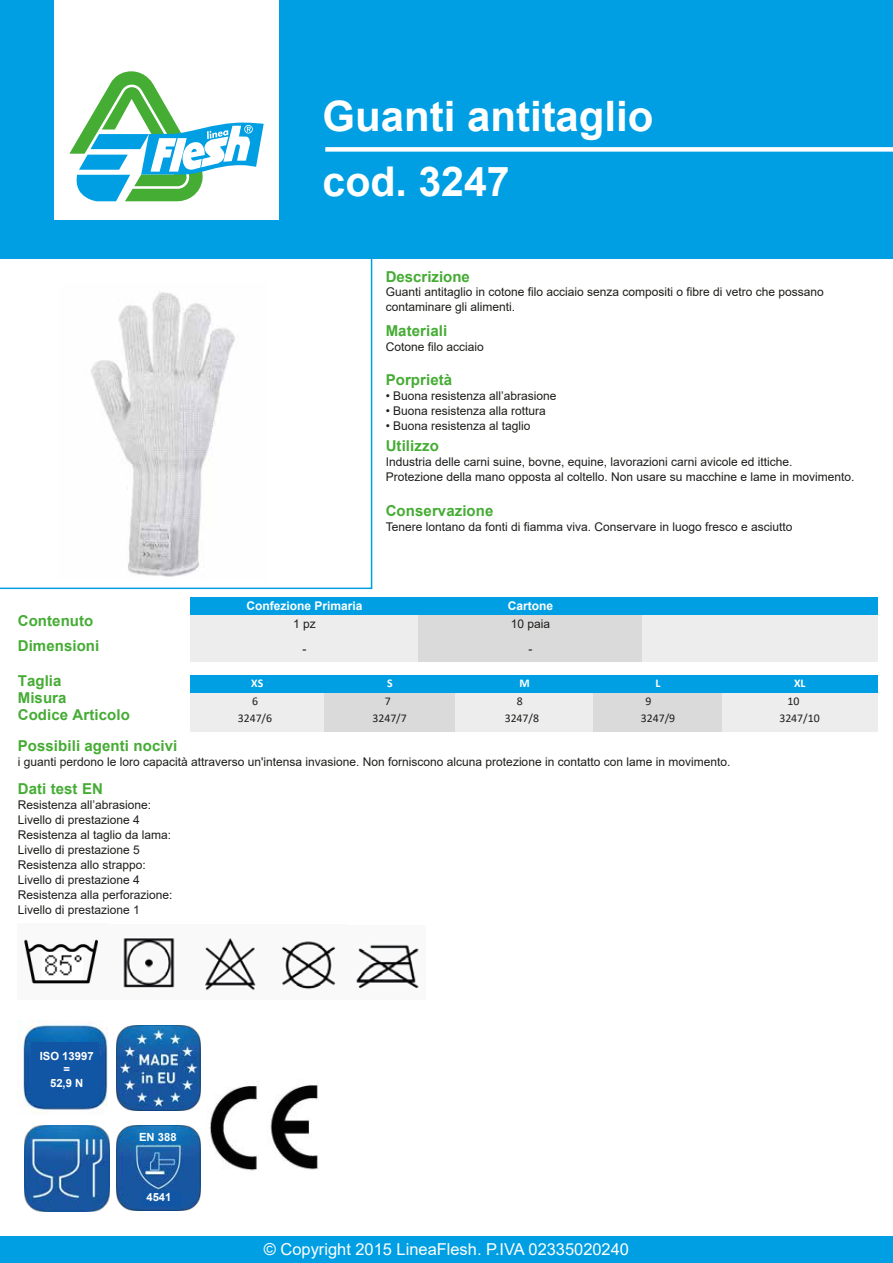
<style>
.page{position:relative;width:893px;height:1263px;background:#fff}
.page>*{position:absolute;margin:0;border:0;box-sizing:border-box;transform-origin:0 0}
.t1{font:700 42px "Arial";color:#fff}
.t2{font:700 41.1px "Arial";color:#fff}
.t3{font:16.5px "Arial";color:#fff}
.t4{font:700 15px/17.1px "Arial";letter-spacing:.005em;color:#45ac34}
.t5{font:12px/15px "Arial";color:#1d1d1b}
.t6{font:700 12px "Arial";color:#fff}
.t7{font:11.85px/17.1px "Calibri";color:#1d1d1b;text-align:center}
.t8{font:700 11.85px "Calibri";color:#fff}
.t9{font:700 11.25px/13.2px "Arial";color:#fff;text-align:center}
</style>
<div class="page">
<svg style="left:0;top:258px;width:372px;height:331px"></svg>
<div style="left:0;top:0;width:893px;height:258px;background:#009fe3"></div>
<div style="left:55px;top:0;width:224px;height:220px;background:#fff"></div>
<svg style="left:69px;top:71px;width:195px;height:131px"></svg>
<div style="left:325px;top:147px;width:568px;height:5px;background:#fff"></div>
<div style="left:190px;top:676px;width:134px;height:55px;background:#ededed"></div>
<div style="left:324px;top:676px;width:132px;height:55px;background:#dadada"></div>
<div style="left:455px;top:676px;width:139px;height:55px;background:#ededed"></div>
<div style="left:593px;top:676px;width:129px;height:55px;background:#dadada"></div>
<div style="left:722px;top:676px;width:156px;height:55px;background:#ededed"></div>
<div style="left:190px;top:676px;width:134px;height:17px;background:#009fe3"></div>
<div style="left:455px;top:676px;width:138px;height:17px;background:#009fe3"></div>
<div style="left:593px;top:676px;width:129px;height:17px;background:#009fe3"></div>
<div style="left:722px;top:676px;width:155px;height:17px;background:#009fe3"></div>
<div style="left:324px;top:676px;width:131px;height:17px;background:#009fe3"></div>
<div style="left:190px;top:597px;width:229px;height:64px;background:#ededed"></div>
<div style="left:418px;top:597px;width:224px;height:64px;background:#dadada"></div>
<div style="left:642px;top:597px;width:235px;height:64px;background:#ededed"></div>
<div style="left:190px;top:597px;width:228px;height:17px;background:#009fe3"></div>
<div style="left:642px;top:597px;width:235px;height:17px;background:#009fe3"></div>
<div style="left:418px;top:597px;width:224px;height:17px;background:#009fe3"></div>
<div style="left:0;top:1236px;width:893px;height:27px;background:#009fe3"></div>
<img style="left:24px;top:938px;width:232px;height:53px">
<img style="left:281px;top:941px;width:138px;height:49px">
<img style="left:43px;top:953px;width:40px;height:27px">
<img style="left:209px;top:1084px;width:110px;height:87px">
<img style="left:24px;top:1126px;width:86px;height:86px">
<img style="left:116px;top:1026px;width:85px;height:85px">
<img style="left:116px;top:1126px;width:85px;height:84px">
<img style="left:142px;top:1191px;width:39px;height:15px">
<img style="left:176px;top:1129px;width:6px;height:15px">
<img style="left:136px;top:1129px;width:40px;height:15px">
<img style="left:18px;top:1021px;width:90px;height:93px">
<div style="left:32px;top:1043px;width:66px;height:61px;background:#1156a4"></div>
<img style="left:58px;top:282px;width:211px;height:298px">
<h1 class="t1" style="left:323px;top:86px;width:332px">Guanti antitaglio</h1>
<h2 class="t2" style="left:323px;top:153px;width:189px">cod. 3247</h2>
<p class="t4" style="left:386px;top:269px;width:86px">Descrizione</p>
<p class="t5" style="left:386px;top:284px;width:440px">Guanti antitaglio in cotone filo acciaio senza compositi o fibre di vetro che possano contaminare gli alimenti.</p>
<p class="t4" style="left:386px;top:322px;width:63px">Materiali</p>
<p class="t5" style="left:386px;top:339px;width:100px">Cotone filo acciaio</p>
<p class="t4" style="left:386px;top:372px;width:68px">Porprietà</p>
<p class="t5" style="left:386px;top:388px;width:172px">• Buona resistenza all’abrasione</p>
<p class="t5" style="left:386px;top:403px;width:162px">• Buona resistenza alla rottura</p>
<p class="t5" style="left:386px;top:418px;width:146px">• Buona resistenza al taglio</p>
<p class="t4" style="left:18px;top:608px;width:83px;line-height:25px">Contenuto<br>Dimensioni</p>
<p class="t4" style="left:18px;top:672px;width:114px">Taglia<br>Misura<br>Codice Articolo</p>
<p class="t4" style="left:386px;top:437px;width:55px">Utilizzo</p>
<p class="t5" style="left:386px;top:454px;width:470px">Industria delle carni suine, bovne, equine, lavorazioni carni avicole ed ittiche.<br>Protezione della mano opposta al coltello. Non usare su macchine e lame in movimento.</p>
<p class="t4" style="left:386px;top:503px;width:109px">Conservazione</p>
<p class="t5" style="left:386px;top:519px;width:408px">Tenere lontano da fonti di fiamma viva. Conservare in luogo fresco e asciutto</p>
<p class="t6" style="left:246px;top:597px;width:118px">Confezione Primaria</p>
<p class="t6" style="left:508px;top:597px;width:47px">Cartone</p>
<p class="t5" style="left:511px;top:611px;width:41px;line-height:25px;text-align:center">10 paia -</p>
<p class="t5" style="left:293px;top:611px;width:24px;line-height:25px;text-align:center">1 pz -</p>
<p class="t8" style="left:251px;top:675px;width:14px">XS</p>
<p class="t8" style="left:387px;top:675px;width:7px">S</p>
<p class="t8" style="left:519px;top:675px;width:12px">M</p>
<p class="t8" style="left:655px;top:675px;width:6px">L</p>
<p class="t8" style="left:794px;top:675px;width:13px">XL</p>
<p class="t7" style="left:372px;top:709px;width:36px">3247/7</p>
<p class="t7" style="left:505px;top:709px;width:36px">3247/8</p>
<p class="t7" style="left:641px;top:709px;width:36px">3247/9</p>
<p class="t7" style="left:779px;top:709px;width:42px">3247/10</p>
<p class="t7" style="left:238px;top:692px;width:36px">6<br>3247/6</p>
<p class="t7" style="left:385px;top:692px;width:7px">7</p>
<p class="t7" style="left:517px;top:692px;width:7px">8</p>
<p class="t7" style="left:645px;top:692px;width:7px">9</p>
<p class="t7" style="left:787px;top:692px;width:13px">10</p>
<p class="t4" style="left:18px;top:738px;width:161px">Possibili agenti nocivi</p>
<p class="t5" style="left:18px;top:755px;width:714px">i guanti perdono le loro capacità attraverso un'intensa invasione. Non forniscono alcuna protezione in contatto con lame in movimento.</p>
<p class="t4" style="left:18px;top:781px;width:87px">Dati test EN</p>
<p class="t5" style="left:18px;top:797px;width:156px">Resistenza all’abrasione:<br>Livello di prestazione 4<br>Resistenza al taglio da lama:<br>Livello di prestazione 5<br>Resistenza allo strappo:<br>Livello di prestazione 4<br>Resistenza alla perforazione:<br>Livello di prestazione 1</p>
<p class="t9" style="left:40px;top:1050px;width:55px">ISO 13997 =<br>52,9 N</p>
<p class="t9" style="left:139px;top:1130px;width:39px">EN 388</p>
<p class="t9" style="left:146px;top:1191px;width:27px">4541</p>
<h3 class="t3" style="left:264px;top:1238px;width:367px">© Copyright 2015 LineaFlesh. P.IVA 02335020240</h3>
</div>
